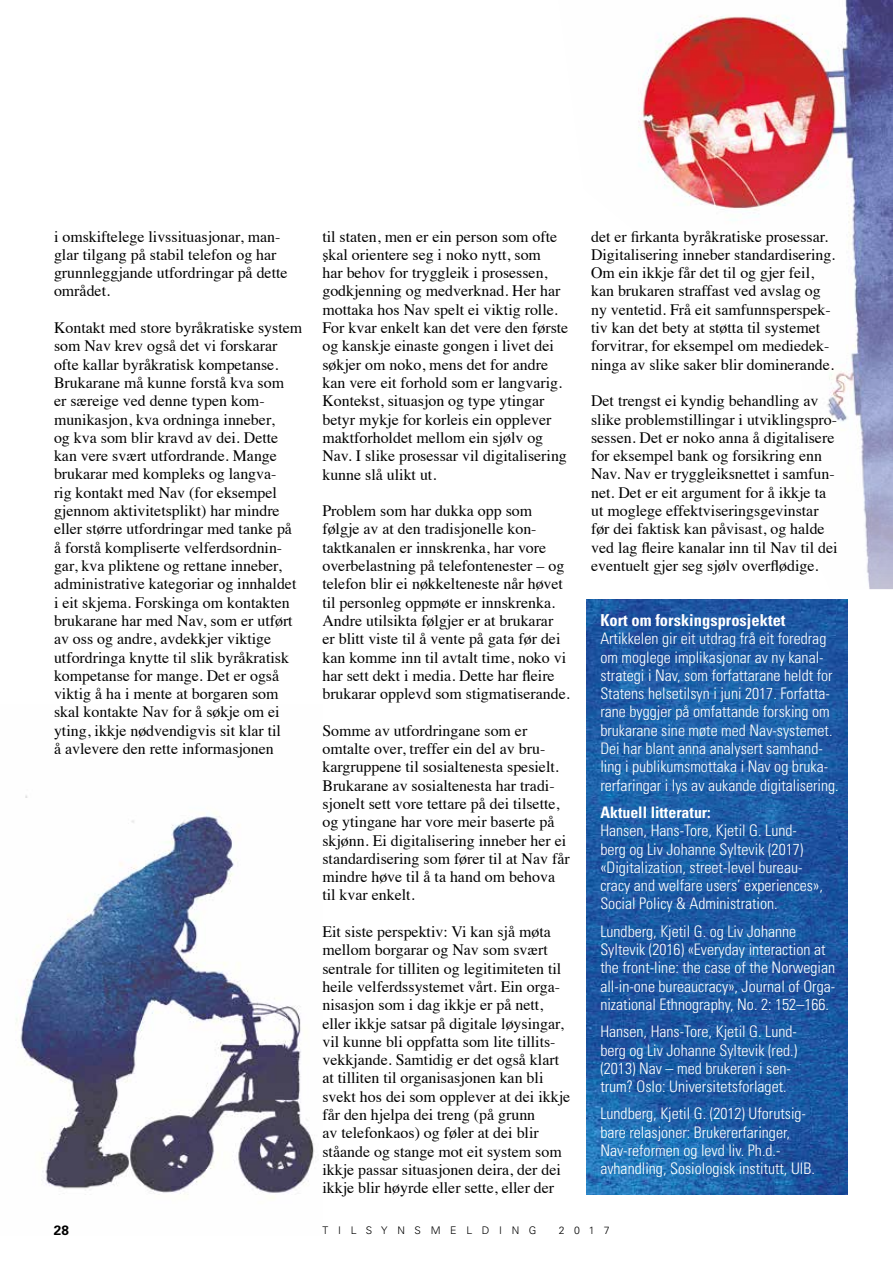
<style>
.page{position:relative;width:893px;height:1263px;background:#fff}
.page>*{position:absolute;margin:0;border:0;box-sizing:border-box;transform-origin:0 0}
.t1{font:700 condensed 16.5px "Univers LT Std";color:#fff}
.t2{font:15.9px/18.3px "Times";color:#000}
.t3{font:300 condensed 15.9px/18.3px "Univers LT Std";color:#fff}
.t4{font:700 condensed 15.9px "Univers LT Std";color:#fff}
.t5{font:700 13.5px "Univers LT Std";color:#000}
.t6{font:300 10.5px "Univers LT Std";letter-spacing:.92em;color:#000}
</style>
<div class="page">
<img style="left:638px;top:0;width:255px;height:589px">
<img style="left:16px;top:795px;width:300px;height:404px">
<img style="left:587px;top:600px;width:260px;height:595px">
<p class="t2" style="left:54px;top:226px;width:235px">i omskiftelege livssituasjonar, man&shy;glar tilgang på stabil telefon og har grunnleggjande utfordringar på dette området.</p>
<p class="t2" style="left:54px;top:317px;width:250px">Kontakt med store byråkratiske system som Nav krev også det vi forskarar ofte kallar byråkratisk kompetanse.<br>Brukarane må kunne forstå kva som<br>er særeige ved denne typen kom&shy;munikasjon, kva ordninga inneber,<br>og kva som blir kravd av dei. Dette kan vere svært utfordrande. Mange brukarar med kompleks og langva-<br>rig kontakt med Nav (for eksempel gjennom aktivitetsplikt) har mindre eller større utfordringar med tanke på å forstå kompliserte velferdsordnin&shy;gar, kva pliktene og rettane inneber, administrative kategoriar og innhaldet i eit skjema. Forskinga om kontakten brukarane har med Nav, som er utført av oss og andre, avdekkjer viktige utfordringa knytte til slik byråkratisk kompetanse for mange. Det er også viktig å ha i mente at borgaren som skal kontakte Nav for å søkje om ei yting, ikkje nødvendigvis sit klar til<br>å avlevere den rette informasjonen</p>
<p class="t2" style="left:322px;top:226px;width:247px">til staten, men er ein person som ofte skal orientere seg i noko nytt, som<br>har behov for tryggleik i prosessen, godkjenning og medverknad. Her har mottaka hos Nav spelt ei viktig rolle.<br>For kvar enkelt kan det vere den første og kanskje einaste gongen i livet dei søkjer om noko, mens det for andre kan vere eit forhold som er langvarig.<br>Kontekst, situasjon og type ytingar betyr mykje for korleis ein opplever maktforholdet mellom ein sjølv og Nav. I slike prosessar vil digitalisering kunne slå ulikt ut.</p>
<p class="t2" style="left:322px;top:500px;width:249px">Problem som har dukka opp som følgje av at den tradisjonelle kon&shy;taktkanalen er innskrenka, har vore overbelastning på telefontenester – og telefon blir ei nøkkelteneste når høvet til personleg oppmøte er innskrenka.<br>Andre utilsikta følgjer er at brukarar<br>er blitt viste til å vente på gata før dei kan komme inn til avtalt time, noko vi har sett dekt i media. Dette har fleire brukarar opplevd som stigmatiserande.</p>
<p class="t2" style="left:322px;top:720px;width:249px">Somme av utfordringane som er omtalte over, treffer ein del av bru&shy;kargruppene til sosialtenesta spesielt.<br>Brukarane av sosialtenesta har tradi&shy;sjonelt sett vore tettare på dei tilsette, og ytingane har vore meir baserte på skjønn. Ei digitalisering inneber her ei standardisering som fører til at Nav får mindre høve til å ta hand om behova til kvar enkelt.</p>
<p class="t2" style="left:322px;top:921px;width:249px">Eit siste perspektiv: Vi kan sjå møta mellom borgarar og Nav som svært sentrale for tilliten og legitimiteten til heile velferdssystemet vårt. Ein orga&shy;nisasjon som i dag ikkje er på nett, eller ikkje satsar på digitale løysingar, vil kunne bli oppfatta som lite tillits&shy;vekkjande. Samtidig er det også klart at tilliten til organisasjonen kan bli svekt hos dei som opplever at dei ikkje får den hjelpa dei treng (på grunn<br>av telefonkaos) og føler at dei blir ståande og stange mot eit system som ikkje passar situasjonen deira, der dei ikkje blir høyrde eller sette, eller der</p>
<p class="t2" style="left:323px;top:246px;width:5px">.</p>
<p class="t2" style="left:591px;top:226px;width:246px">det er firkanta byråkratiske prosessar.<br>Digitalisering inneber standardisering.<br>Om ein ikkje får det til og gjer feil, kan brukaren straffast ved avslag og ny ventetid. Frå eit samfunnsperspek&shy;tiv kan det bety at støtta til systemet forvitrar, for eksempel om mediedek&shy;ninga av slike saker blir dominerande.</p>
<p class="t2" style="left:591px;top:390px;width:248px">Det trengst ei kyndig behandling av slike problemstillingar i utviklingspro&shy;sessen. Det er noko anna å digitalisere for eksempel bank og forsikring enn Nav. Nav er tryggleiksnettet i samfun&shy;net. Det er eit argument for å ikkje ta ut moglege effektviseringsgevinstar før dei faktisk kan påvisast, og halde ved lag fleire kanalar inn til Nav til dei eventuelt gjer seg sjølv overflødige.</p>
<p class="t1" style="left:600px;top:610px;width:187px">Kort om forskingsprosjektet</p>
<p class="t3" style="left:600px;top:629px;width:238px">Artikkelen gir eit utdrag frå eit foredrag om moglege implikasjonar av ny kanal&shy;strategi i Nav, som forfattarane heldt for Statens helsetilsyn i juni 2017. Forfatta&shy;rane byggjer på omfattande forsking om brukarane sine møte med Nav-systemet.<br>Dei har blant anna analysert samhand&shy;ling i publikumsmottaka i Nav og bruka&shy;rerfaringar i lys av aukande digitalisering.</p>
<p class="t4" style="left:600px;top:802px;width:112px">Aktuell litteratur:</p>
<p class="t3" style="left:600px;top:821px;width:224px">Hansen, Hans-Tore, Kjetil G. Lund&shy;berg og Liv Johanne Syltevik (2017) «Digitalization, street-level bureau&shy;cracy and welfare users’ experiences», Social Policy &amp; Administration.</p>
<p class="t3" style="left:600px;top:922px;width:236px">Lundberg, Kjetil G. og Liv Johanne Syltevik (2016) «Everyday interaction at the front-line: the case of the Norwegian all-in-one bureaucracy», Journal of Orga&shy;nizational Ethnography, No. 2: 152–166.</p>
<p class="t3" style="left:600px;top:1022px;width:198px">Hansen, Hans-Tore, Kjetil G. Lund&shy;berg og Liv Johanne Syltevik (red.) (2013) Nav – med brukeren i sen&shy;trum? Oslo: Universitetsforlaget.</p>
<p class="t3" style="left:600px;top:1105px;width:214px">Lundberg, Kjetil G. (2012) Uforutsig&shy;bare relasjoner: Brukererfaringer, Nav-reformen og levd liv. Ph.d.- avhandling, Sosiologisk institutt, UIB.</p>
<p class="t5" style="left:54px;top:1222px;width:17px">28</p>
<p class="t6" style="left:323px;top:1224px;width:215px">TILSYNSMELDING</p>
<p class="t6" style="left:559px;top:1224px;width:52px">2017</p>
</div>
